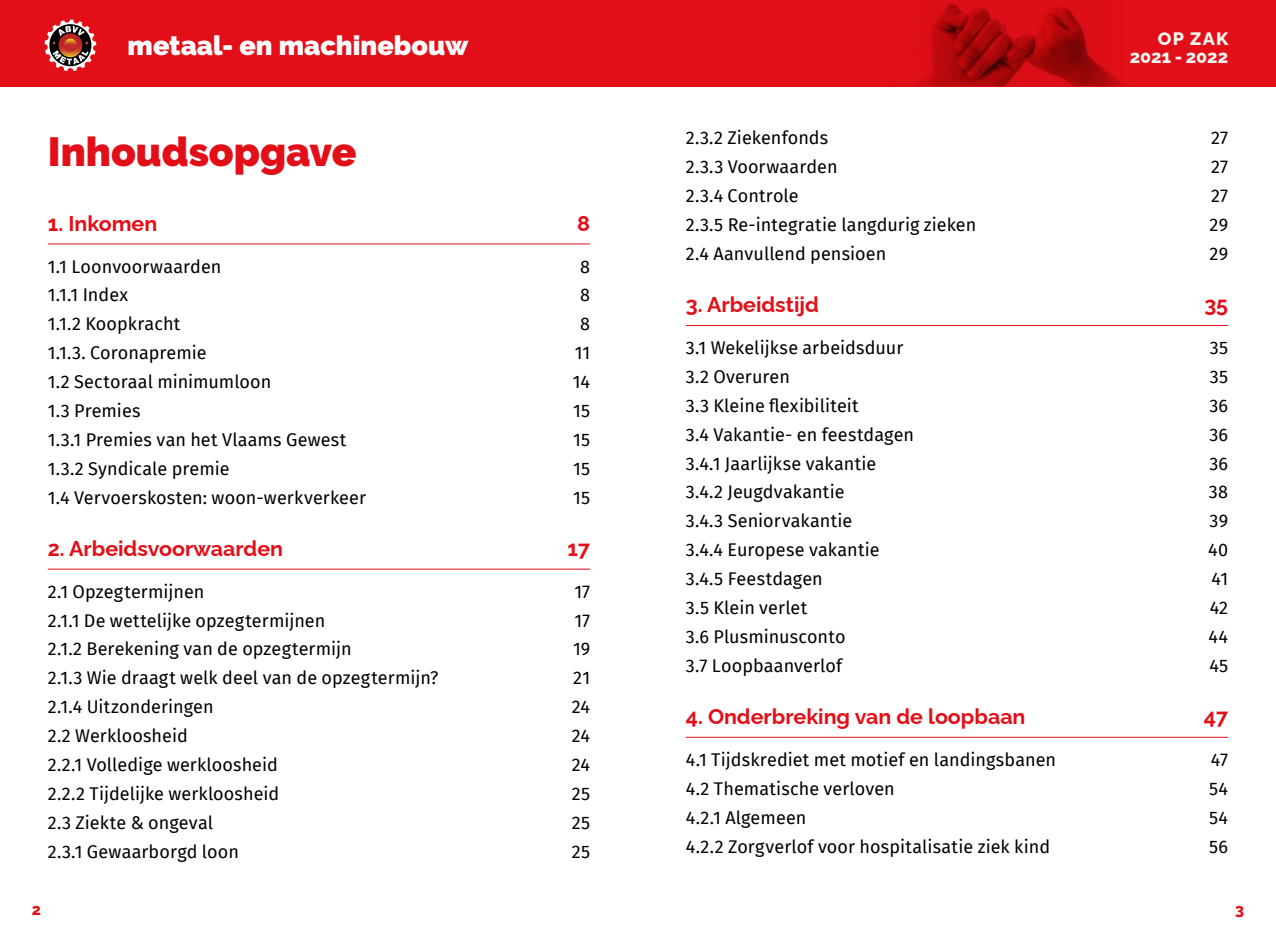
<style>
.page{position:relative;width:1276px;height:944px;background:#fff}
.page>*{position:absolute;margin:0;border:0;box-sizing:border-box;transform-origin:0 0}
.t1{font:900 40.5px "Raleway";color:#e30f18}
.t2{font:900 27px "Raleway";color:#fff}
.t3{font:700 21.38px "Raleway";color:#e30f18}
.t4{font:18px "Fira Sans";letter-spacing:.005em;color:#000}
.t5{font:800 18px/18px "Raleway";color:#fbf8f2;text-align:right}
.t6{font:800 15.75px "Raleway";color:#e30f18}
</style>
<div class="page">
<hr style="left:48px;top:244px;width:542px;height:1px;background:#e30f18">
<hr style="left:48px;top:569px;width:542px;height:1px;background:#e30f18">
<hr style="left:686px;top:325px;width:542px;height:1px;background:#e30f18">
<hr style="left:686px;top:737px;width:542px;height:1px;background:#e30f18">
<div style="left:638px;top:0;width:638px;height:86px;background:#e30f18"></div>
<div style="left:0;top:0;width:638px;height:86px;background:#e30f18"></div>
<img style="left:888px;top:0;width:263px;height:86px">
<svg style="left:45px;top:20px;width:51px;height:51px"></svg>
<h2 class="t2" style="left:128px;top:30px;width:342px">metaal- en machinebouw</h2>
<p class="t5" style="left:1129px;top:27px;width:100px">OP ZAK<br>2021 - 2022</p>
<h1 class="t1" style="left:48px;top:128px;width:310px">Inhoudsopgave</h1>
<p class="t3" style="left:48px;top:206px;width:111px">1. Inkomen</p>
<p class="t3" style="left:577px;top:206px;width:14px">8</p>
<p class="t4" style="left:48px;top:253px;width:175px">1.1 Loonvoorwaarden</p>
<p class="t4" style="left:580px;top:253px;width:11px">8</p>
<p class="t4" style="left:48px;top:282px;width:82px">1.1.1 Index</p>
<p class="t4" style="left:580px;top:282px;width:11px">8</p>
<p class="t4" style="left:48px;top:310px;width:134px">1.1.2 Koopkracht</p>
<p class="t4" style="left:580px;top:310px;width:11px">8</p>
<p class="t4" style="left:48px;top:339px;width:160px">1.1.3. Coronapremie</p>
<p class="t4" style="left:575px;top:339px;width:17px">11</p>
<p class="t4" style="left:48px;top:368px;width:225px">1.2 Sectoraal minimumloon</p>
<p class="t4" style="left:573px;top:368px;width:19px">14</p>
<p class="t4" style="left:48px;top:397px;width:94px">1.3 Premies</p>
<p class="t4" style="left:573px;top:397px;width:18px">15</p>
<p class="t4" style="left:48px;top:426px;width:300px">1.3.1 Premies van het Vlaams Gewest</p>
<p class="t4" style="left:573px;top:426px;width:18px">15</p>
<p class="t4" style="left:48px;top:455px;width:183px">1.3.2 Syndicale premie</p>
<p class="t4" style="left:573px;top:455px;width:18px">15</p>
<p class="t4" style="left:48px;top:484px;width:320px">1.4 Vervoerskosten: woon-werkverkeer</p>
<p class="t4" style="left:573px;top:484px;width:18px">15</p>
<p class="t3" style="left:48px;top:531px;width:237px">2. Arbeidsvoorwaarden</p>
<p class="t3" style="left:567px;top:531px;width:24px">17</p>
<p class="t4" style="left:48px;top:578px;width:158px">2.1 Opzegtermijnen</p>
<p class="t4" style="left:574px;top:578px;width:17px">17</p>
<p class="t4" style="left:48px;top:607px;width:279px">2.1.1 De wettelijke opzegtermijnen</p>
<p class="t4" style="left:574px;top:607px;width:17px">17</p>
<p class="t4" style="left:48px;top:636px;width:305px">2.1.2 Berekening van de opzegtermijn</p>
<p class="t4" style="left:573px;top:636px;width:19px">19</p>
<p class="t4" style="left:48px;top:664px;width:392px">2.1.3 Wie draagt welk deel van de opzegtermijn?</p>
<p class="t4" style="left:573px;top:664px;width:18px">21</p>
<p class="t4" style="left:48px;top:693px;width:167px">2.1.4 Uitzonderingen</p>
<p class="t4" style="left:572px;top:693px;width:20px">24</p>
<p class="t4" style="left:48px;top:722px;width:141px">2.2 Werkloosheid</p>
<p class="t4" style="left:572px;top:722px;width:20px">24</p>
<p class="t4" style="left:48px;top:751px;width:232px">2.2.1 Volledige werkloosheid</p>
<p class="t4" style="left:572px;top:751px;width:20px">24</p>
<p class="t4" style="left:48px;top:780px;width:233px">2.2.2 Tijdelijke werkloosheid</p>
<p class="t4" style="left:572px;top:780px;width:20px">25</p>
<p class="t4" style="left:48px;top:809px;width:167px">2.3 Ziekte &amp; ongeval</p>
<p class="t4" style="left:572px;top:809px;width:20px">25</p>
<p class="t4" style="left:48px;top:838px;width:193px">2.3.1 Gewaarborgd loon</p>
<p class="t4" style="left:572px;top:838px;width:20px">25</p>
<p class="t4" style="left:686px;top:125px;width:144px">2.3.2 Ziekenfonds</p>
<p class="t4" style="left:1211px;top:125px;width:19px">27</p>
<p class="t4" style="left:686px;top:153px;width:153px">2.3.3 Voorwaarden</p>
<p class="t4" style="left:1211px;top:153px;width:19px">27</p>
<p class="t4" style="left:686px;top:182px;width:114px">2.3.4 Controle</p>
<p class="t4" style="left:1211px;top:182px;width:19px">27</p>
<p class="t4" style="left:686px;top:211px;width:292px">2.3.5 Re-integratie langdurig zieken</p>
<p class="t4" style="left:1209px;top:211px;width:20px">29</p>
<p class="t4" style="left:686px;top:240px;width:202px">2.4 Aanvullend pensioen</p>
<p class="t4" style="left:1209px;top:240px;width:20px">29</p>
<p class="t3" style="left:686px;top:288px;width:134px">3. Arbeidstijd</p>
<p class="t3" style="left:1204px;top:288px;width:25px">35</p>
<p class="t4" style="left:686px;top:334px;width:219px">3.1 Wekelijkse arbeidsduur</p>
<p class="t4" style="left:1210px;top:334px;width:20px">35</p>
<p class="t4" style="left:686px;top:363px;width:106px">3.2 Overuren</p>
<p class="t4" style="left:1210px;top:363px;width:20px">35</p>
<p class="t4" style="left:686px;top:392px;width:174px">3.3 Kleine flexibiliteit</p>
<p class="t4" style="left:1209px;top:392px;width:20px">36</p>
<p class="t4" style="left:686px;top:421px;width:230px">3.4 Vakantie- en feestdagen</p>
<p class="t4" style="left:1209px;top:421px;width:20px">36</p>
<p class="t4" style="left:686px;top:450px;width:192px">3.4.1 Jaarlijkse vakantie</p>
<p class="t4" style="left:1209px;top:450px;width:20px">36</p>
<p class="t4" style="left:686px;top:479px;width:160px">3.4.2 Jeugdvakantie</p>
<p class="t4" style="left:1209px;top:479px;width:21px">38</p>
<p class="t4" style="left:686px;top:507px;width:168px">3.4.3 Seniorvakantie</p>
<p class="t4" style="left:1209px;top:507px;width:20px">39</p>
<p class="t4" style="left:686px;top:536px;width:195px">3.4.4 Europese vakantie</p>
<p class="t4" style="left:1208px;top:536px;width:21px">40</p>
<p class="t4" style="left:686px;top:565px;width:138px">3.4.5 Feestdagen</p>
<p class="t4" style="left:1211px;top:565px;width:18px">41</p>
<p class="t4" style="left:686px;top:594px;width:123px">3.5 Klein verlet</p>
<p class="t4" style="left:1209px;top:594px;width:20px">42</p>
<p class="t4" style="left:686px;top:623px;width:161px">3.6 Plusminusconto</p>
<p class="t4" style="left:1208px;top:623px;width:21px">44</p>
<p class="t4" style="left:686px;top:652px;width:158px">3.7 Loopbaanverlof</p>
<p class="t4" style="left:1209px;top:652px;width:20px">45</p>
<p class="t3" style="left:686px;top:700px;width:341px">4. Onderbreking van de loopbaan</p>
<p class="t3" style="left:1204px;top:700px;width:26px">47</p>
<p class="t4" style="left:686px;top:746px;width:372px">4.1 Tijdskrediet met motief en landingsbanen</p>
<p class="t4" style="left:1210px;top:746px;width:19px">47</p>
<p class="t4" style="left:686px;top:775px;width:210px">4.2 Thematische verloven</p>
<p class="t4" style="left:1209px;top:775px;width:20px">54</p>
<p class="t4" style="left:686px;top:804px;width:122px">4.2.1 Algemeen</p>
<p class="t4" style="left:1209px;top:804px;width:20px">54</p>
<p class="t4" style="left:686px;top:833px;width:366px">4.2.2 Zorgverlof voor hospitalisatie ziek kind</p>
<p class="t4" style="left:1209px;top:833px;width:20px">56</p>
<p class="t6" style="left:32px;top:897px;width:11px">2</p>
<p class="t6" style="left:1235px;top:897px;width:10px">3</p>
</div>
